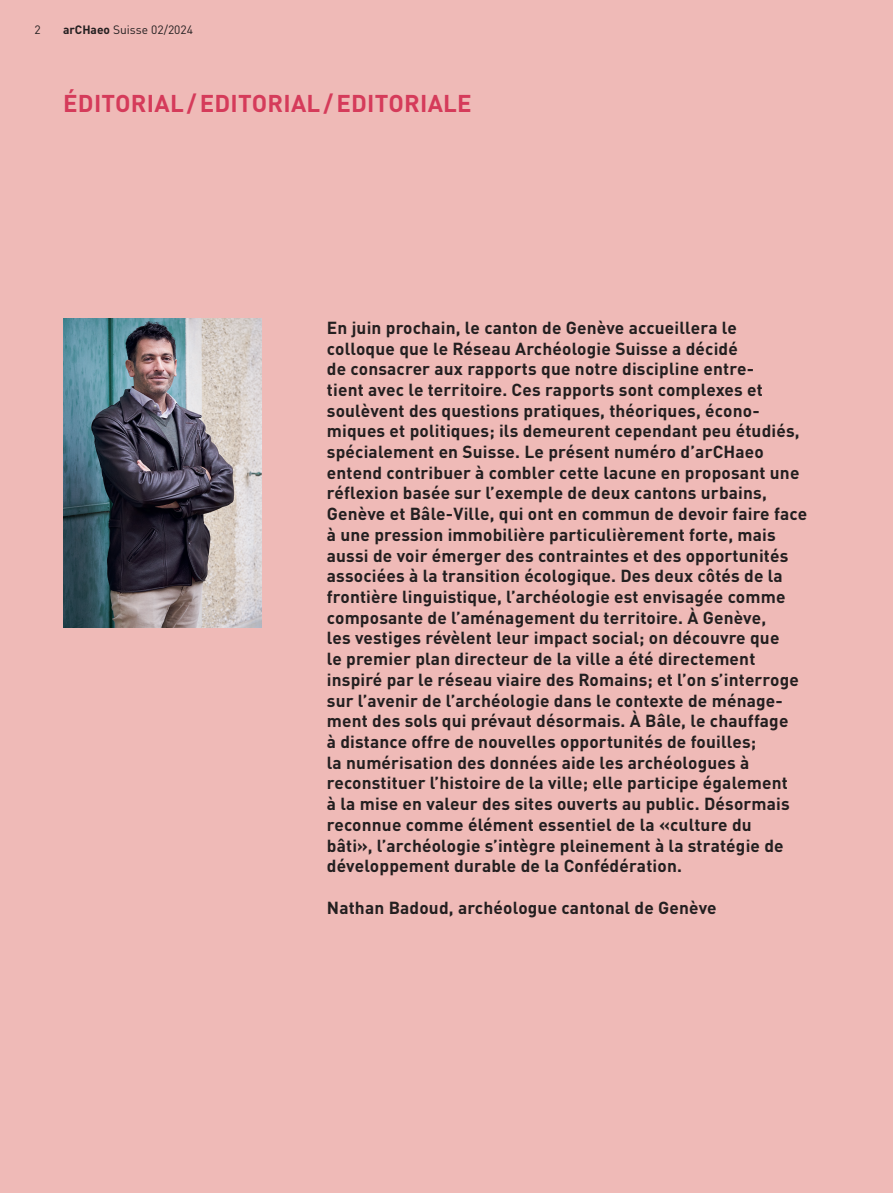
<style>
.page{position:relative;width:894px;height:1193px;background:#fff}
.page>*{position:absolute;margin:0;border:0;box-sizing:border-box;transform-origin:0 0}
.t1{font:700 24px "DINOT";letter-spacing:.01em;color:#d53b5a}
.t2{font:700 17.25px/20.7px "DINOT";letter-spacing:.01em;color:#231f20}
.t3{font:12px "DINOT";color:#231f20}
.s1{font-weight:700}
</style>
<div class="page">
<div style="left:0;top:0;width:892px;height:1192px;background:#efbab7"></div>
<img style="left:63px;top:319px;width:199px;height:308px">
<p class="t3" style="left:34px;top:20px;width:8px">2</p>
<p class="t3" style="left:63px;top:20px;width:131px"><span class="s1">arCHaeo</span> Suisse 02/2024</p>
<h1 class="t1" style="left:63px;top:85px;width:410px">ÉDITORIAL/EDITORIAL/EDITORIALE</h1>
<p class="t2" style="left:327px;top:315px;width:481px">En juin prochain, le canton de Genève accueillera le colloque que le Réseau Archéologie Suisse a décidé<br>de consacrer aux rapports que notre discipline entre-<br>tient avec le territoire. Ces rapports sont complexes et soulèvent des questions pratiques, théoriques, écono&shy;miques et politiques; ils demeurent cependant peu étudiés, spécialement en Suisse. Le présent numéro d’arCHaeo entend contribuer à combler cette lacune en proposant une réflexion basée sur l’exemple de deux cantons urbains, Genève et Bâle-Ville, qui ont en commun de devoir faire face à une pression immobilière particulièrement forte, mais aussi de voir émerger des contraintes et des opportunités associées à la transition écologique. Des deux côtés de la frontière linguistique, l’archéologie est envisagée comme composante de l’aménagement du territoire. À Genève,<br>les vestiges révèlent leur impact social; on découvre que<br>le premier plan directeur de la ville a été directement inspiré par le réseau viaire des Romains; et l’on s’interroge sur l’avenir de l’archéologie dans le contexte de ménage&shy;ment des sols qui prévaut désormais. À Bâle, le chauffage<br>à distance offre de nouvelles opportunités de fouilles;<br>la numérisation des données aide les archéologues à reconstituer l’histoire de la ville; elle participe également<br>à la mise en valeur des sites ouverts au public. Désormais reconnue comme élément essentiel de la «culture du<br>bâti», l’archéologie s’intègre pleinement à la stratégie de développement durable de la Confédération.</p>
<p class="t2" style="left:327px;top:895px;width:391px">Nathan Badoud, archéologue cantonal de Genève</p>
</div>
